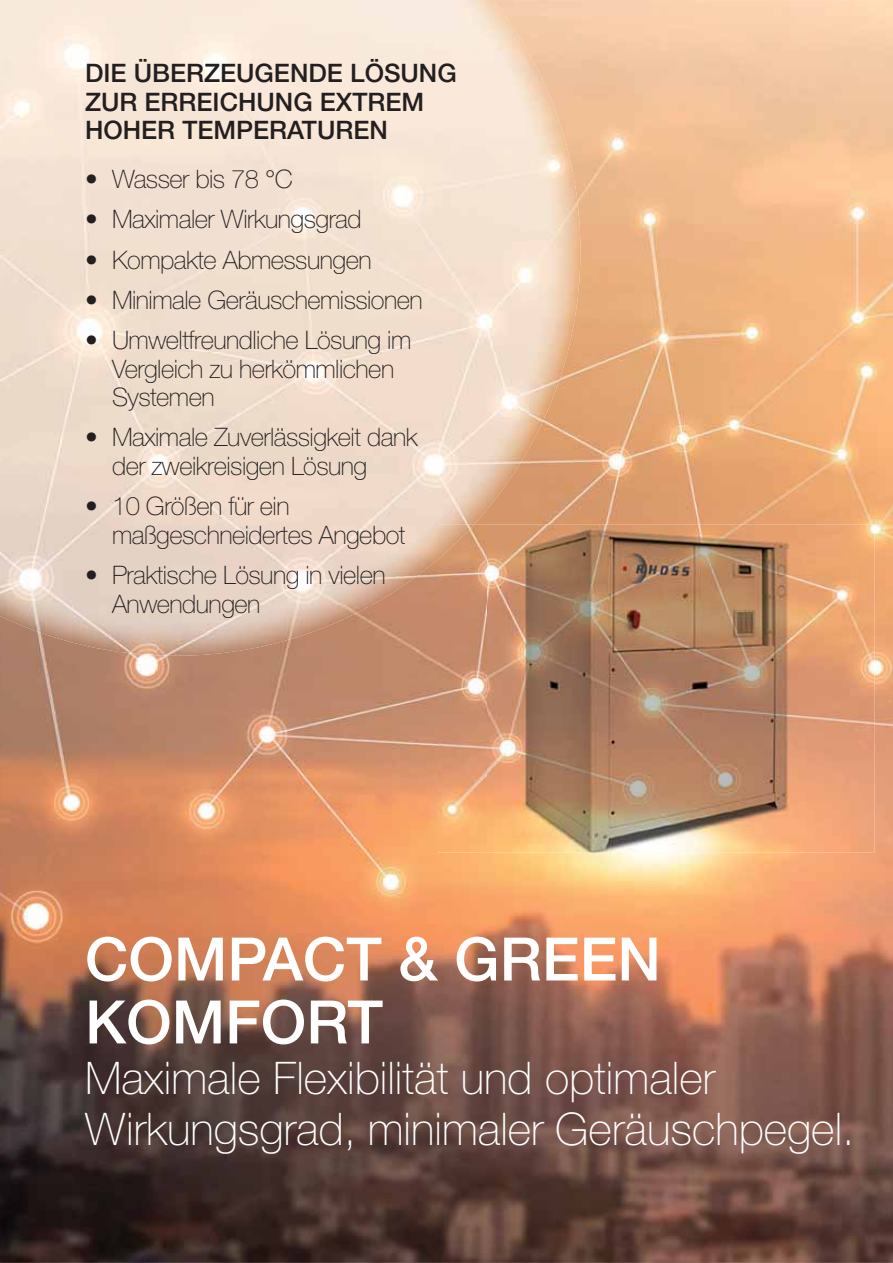
<style>
.page{position:relative;width:893px;height:1263px;background:#fff}
.page>*{position:absolute;margin:0;border:0;box-sizing:border-box;transform-origin:0 0}
.t1{font:500 60px/63px "Helvetica Neue LT Std";color:#fff}
.t2{font:100 45px/51px "Helvetica Neue LT Std";color:#fff}
.t3{font:100 25.5px/28.5px "Helvetica Neue LT Std";letter-spacing:-.02em;color:#231f20}
.t4{font:500 25.5px/28.5px "Helvetica Neue LT Std";color:#231f20}
</style>
<div class="page">
<img style="left:0;top:0;width:893px;height:1263px">
<img style="left:158px;top:0;width:370px;height:555px">
<img style="left:0;top:0;width:158px;height:656px">
<img style="left:527px;top:50px;width:53px;height:405px">
<img style="left:158px;top:555px;width:280px;height:51px">
<img style="left:158px;top:606px;width:214px;height:50px">
<img style="left:438px;top:525px;width:436px;height:328px">
<img style="left:438px;top:525px;width:36px;height:34px">
<p class="t4" style="left:85px;top:61px;width:373px">DIE ÜBERZEUGENDE LÖSUNG<br>ZUR ERREICHUNG EXTREM<br>HOHER TEMPERATUREN</p>
<p class="t3" style="left:85px;top:167px;width:209px">• Wasser bis 78 °C</p>
<p class="t3" style="left:85px;top:207px;width:278px">• Maximaler Wirkungsgrad</p>
<p class="t3" style="left:85px;top:248px;width:288px">• Kompakte Abmessungen</p>
<p class="t3" style="left:85px;top:288px;width:339px">• Minimale Geräuschemissionen</p>
<p class="t3" style="left:112px;top:328px;width:301px;text-indent:-27px">• Umweltfreundliche Lösung im<br>Vergleich zu herkömmlichen<br>Systemen</p>
<p class="t3" style="left:112px;top:426px;width:307px;text-indent:-27px">• Maximale Zuverlässigkeit dank der zweikreisigen Lösung</p>
<p class="t3" style="left:112px;top:494px;width:295px;text-indent:-27px">• 10 Größen für ein maßgeschneidertes Angebot</p>
<p class="t3" style="left:112px;top:563px;width:275px;text-indent:-27px">• Praktische Lösung in vielen<br>Anwendungen</p>
<h1 class="t1" style="left:85px;top:932px;width:577px">COMPACT &amp; GREEN<br>KOMFORT</h1>
<h2 class="t2" style="left:85px;top:1057px;width:771px">Maximale Flexibilität und optimaler<br>Wirkungsgrad, minimaler Geräuschpegel.</h2>
</div>
